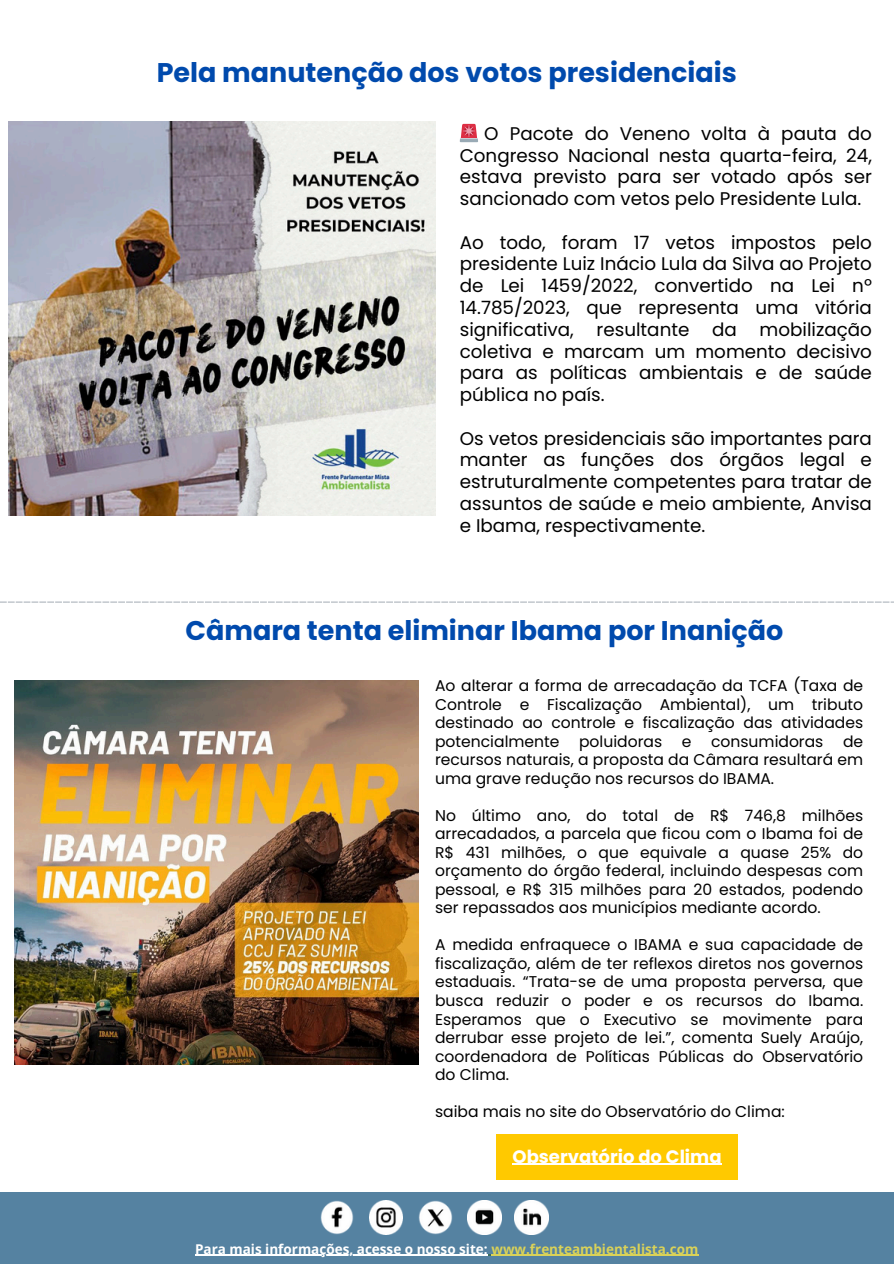
<style>
.page{position:relative;width:894px;height:1264px;background:#fff}
.page>*{position:absolute;margin:0;border:0;box-sizing:border-box;transform-origin:0 0}
.t1{font:700 27px "Poppins";color:#004aad}
.t2{font:18.3px/21.8px "Poppins";color:#000;text-align:justify}
.t3{font:700 18px "Poppins";color:#fff}
.t4{font:15.6px/18.5px "Poppins";color:#000;text-align:justify}
.t5{font:700 13.5px "Open Sans";color:#fff}
.s1{color:#dad258}
</style>
<div class="page">
<div style="left:0;top:1192px;width:893px;height:71px;background:#5582a1"></div>
<img style="left:369px;top:1200px;width:34px;height:34px">
<img style="left:418px;top:1200px;width:34px;height:34px">
<img style="left:467px;top:1200px;width:34px;height:34px">
<img style="left:515px;top:1200px;width:33px;height:34px">
<img style="left:320px;top:1200px;width:33px;height:34px">
<img style="left:9px;top:121px;width:426px;height:394px">
<svg style="left:0;top:601px;width:893px;height:1px"></svg>
<img style="left:14px;top:681px;width:404px;height:383px">
<hr style="left:195px;top:1254px;width:293px;height:1px;background:#fff">
<hr style="left:491px;top:1254px;width:207px;height:1px;background:#dad258">
<div style="left:496px;top:1134px;width:241px;height:45px;background:#ffc900"></div>
<hr style="left:512px;top:1163px;width:209px;height:1px;background:#fff">
<h4 class="t1" style="left:157px;top:54px;width:581px">Pela manutenção dos votos presidenciais</h4>
<h4 class="t2" style="left:459px;top:123px;width:413px;text-indent:24px">O Pacote do Veneno volta à pauta do Congresso Nacional nesta quarta-feira, 24, estava previsto para ser votado após ser sancionado com vetos pelo Presidente Lula.</h4>
<p class="t2" style="left:459px;top:231px;width:413px">Ao todo, foram 17 vetos impostos pelo presidente Luiz Inácio Lula da Silva ao Projeto de Lei 1459/2022, convertido na Lei nº 14.785/2023, que representa uma vitória significativa, resultante da mobilização coletiva e marcam um momento decisivo para as políticas ambientais e de saúde pública no país.</p>
<h2 class="t2" style="left:459px;top:427px;width:413px">Os vetos presidenciais são importantes para manter as funções dos órgãos legal e estruturalmente competentes para tratar de assuntos de saúde e meio ambiente, Anvisa e Ibama, respectivamente.</h2>
<p class="t1" style="left:185px;top:612px;width:599px">Câmara tenta eliminar Ibama por Inanição</p>
<p class="t4" style="left:435px;top:676px;width:429px">Ao alterar a forma de arrecadação da TCFA (Taxa de Controle e Fiscalização Ambiental), um tributo destinado ao controle e fiscalização das atividades potencialmente</p>
<p class="t4" style="left:579px;top:732px;width:85px">poluidoras</p>
<p class="t4" style="left:681px;top:732px;width:11px">e</p>
<p class="t4" style="left:711px;top:732px;width:114px">consumidoras</p>
<p class="t4" style="left:435px;top:732px;width:429px;text-indent:408px">de recursos naturais, a proposta da Câmara resultará em uma grave redução nos recursos do IBAMA.</p>
<p class="t4" style="left:435px;top:806px;width:429px">No último ano, do total de R$ 746,8 milhões arrecadados, a parcela que ficou com o Ibama foi de R$ 431 milhões, o que equivale a quase 25% do orçamento do órgão federal, incluindo despesas com pessoal, e R$ 315 milhões para 20 estados, podendo ser repassados aos municípios mediante acordo.</p>
<p class="t4" style="left:435px;top:935px;width:429px">A medida enfraquece o IBAMA e sua capacidade de fiscalização, além de ter reflexos diretos nos governos estaduais. “Trata-se de uma proposta perversa, que busca reduzir o poder e os recursos do Ibama.<br>Esperamos que o Executivo se movimente para derrubar esse projeto de lei.”, comenta Suely Araújo, coordenadora de Políticas Públicas do Observatório do Clima.</p>
<p class="t4" style="left:435px;top:1102px;width:351px">saiba mais no site do Observatório do Clima:</p>
<p class="t3" style="left:512px;top:1143px;width:210px">Observatório do Clima</p>
<h4 class="t5" style="left:195px;top:1239px;width:504px">Para mais informações, acesse o nosso site: <span class="s1">www.frenteambientalista.com</span></h4>
</div>
